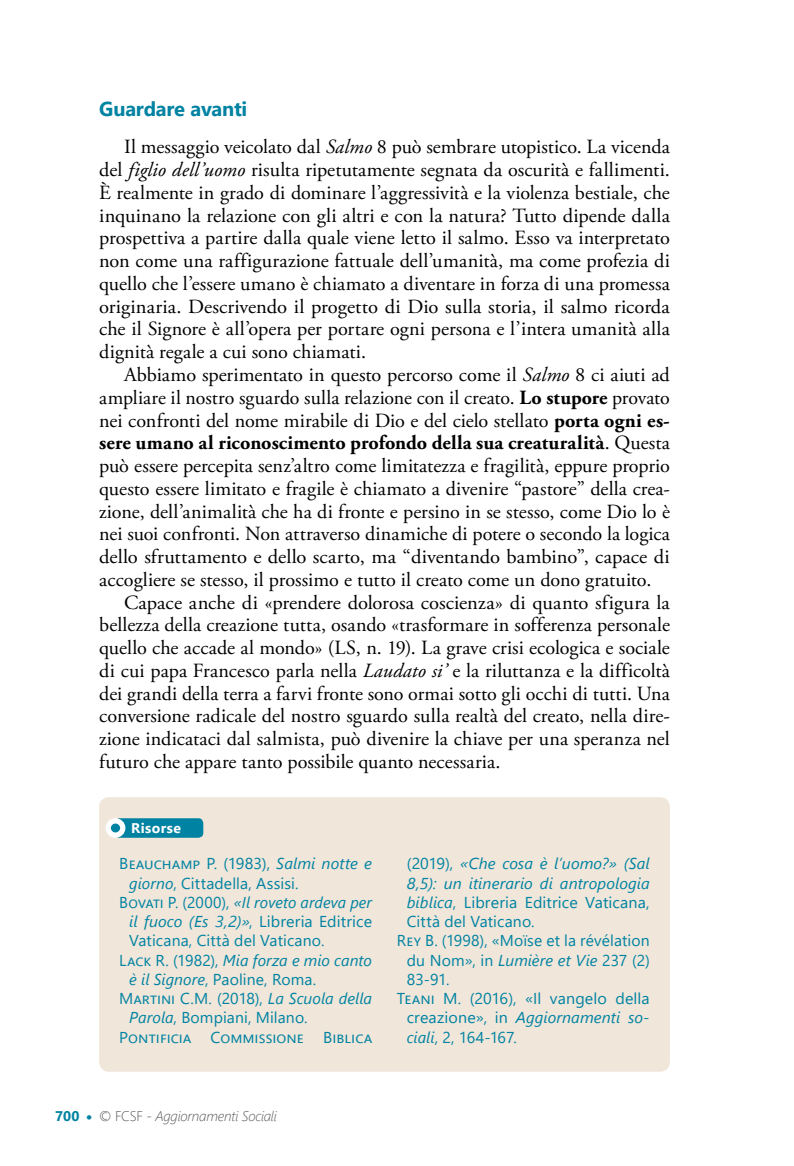
<style>
.page{position:relative;width:794px;height:1166px;background:#fff}
.page>*{position:absolute;margin:0;border:0;box-sizing:border-box;transform-origin:0 0}
.t1{font:20.12px/22.8px "Adobe Garamond Pro";letter-spacing:-.08em;color:#000;text-align:justify}
.t2{font:700 20.12px "Adobe Garamond Pro";letter-spacing:.005em;color:#000}
.t3{font:700 20.12px "Segoe UI";letter-spacing:-.01em;color:#0083a2}
.t4{font:15.75px "Segoe UI";letter-spacing:.005em;color:#0083a2}
.t5{font:italic 15.75px "Segoe UI";letter-spacing:.005em;color:#0083a2}
.t6{font:italic 300 14px "Segoe UI";letter-spacing:-.015em;color:#58595b}
.t7{font:700 14px "Segoe UI";letter-spacing:.03em;color:#fff}
.s1{font-style:italic}
.s2{font-weight:700}
.s3{font-weight:400}
.s4{font-style:normal}
.s5{font-weight:700;font-style:normal;color:#0083a2}
.s6{font-style:normal;font-size:18.9px;color:#0083a2}
</style>
<div class="page">
<div style="left:99px;top:797px;width:571px;height:274px;background:#f1e6da;border-radius:10px"></div>
<div style="left:114px;top:818px;width:89px;height:20px;background:#0083a2;border-radius:5px"></div>
<div style="left:108px;top:821px;width:15px;height:14px;background:#0083a2;border-radius:50%"></div>
<div style="left:106px;top:818px;width:19px;height:20px;border:5px solid #fff;border-radius:50%"></div>
<p class="t3" style="left:99px;top:92px;width:150px">Guardare avanti</p>
<p class="t1" style="left:99px;top:136px;width:572px;text-indent:25px">Il messaggio veicolato dal <span class="s1">Salmo</span> 8 può sembrare utopistico. La vicenda del <span class="s1">figlio dell’uomo</span> risulta ripetutamente segnata da oscurità e fallimenti.<br>È realmente in grado di dominare l’aggressività e la violenza bestiale, che inquinano la relazione con gli altri e con la natura? Tutto dipende dalla prospettiva a partire dalla quale viene letto il salmo. Esso va interpretato non come una raffigurazione fattuale dell’umanità, ma come profezia di quello che l’essere umano è chiamato a diventare in forza di una promessa originaria. Descrivendo il progetto di Dio sulla storia, il salmo ricorda che il Signore è all’opera per portare ogni persona e l’intera umanità alla dignità regale a cui sono chiamati.</p>
<p class="t1" style="left:124px;top:364px;width:547px">Abbiamo sperimentato in questo percorso come il <span class="s1">Salmo</span> 8 ci aiuti ad</p>
<p class="t1" style="left:99px;top:387px;width:572px">ampliare il nostro sguardo sulla relazione con il creato. <span class="s2">Lo stupore</span> provato</p>
<p class="t1" style="left:99px;top:409px;width:572px">nei confronti del nome mirabile di Dio e del cielo stellato <span class="s2">porta ogni es-</span></p>
<p class="t2" style="left:99px;top:431px;width:572px">sere umano al riconoscimento profondo della sua creaturalità<span class="s3">. Questa</span></p>
<p class="t1" style="left:99px;top:455px;width:572px">può essere percepita senz’altro come limitatezza e fragilità, eppure proprio</p>
<p class="t1" style="left:99px;top:478px;width:572px">questo essere limitato e fragile è chiamato a divenire “pastore” della crea-</p>
<p class="t1" style="left:99px;top:500px;width:572px">zione, dell’animalità che ha di fronte e persino in se stesso, come Dio lo è</p>
<p class="t1" style="left:99px;top:523px;width:572px">nei suoi confronti. Non attraverso dinamiche di potere o secondo la logica</p>
<p class="t1" style="left:99px;top:546px;width:572px">dello sfruttamento e dello scarto, ma “diventando bambino”, capace di</p>
<p class="t1" style="left:99px;top:569px;width:553px">accogliere se stesso, il prossimo e tutto il creato come un dono gratuito.</p>
<p class="t1" style="left:124px;top:591px;width:547px">Capace anche di «prendere dolorosa coscienza» di quanto sfigura la</p>
<p class="t1" style="left:99px;top:614px;width:572px">bellezza della creazione tutta, osando «trasformare in sofferenza personale</p>
<p class="t1" style="left:99px;top:637px;width:572px">quello che accade al mondo» (LS, n. 19). La grave crisi ecologica e sociale</p>
<p class="t1" style="left:99px;top:660px;width:572px">di cui papa Francesco parla nella <span class="s1">Laudato si’</span> e la riluttanza e la difficoltà</p>
<p class="t1" style="left:99px;top:682px;width:572px">dei grandi della terra a farvi fronte sono ormai sotto gli occhi di tutti. Una</p>
<p class="t1" style="left:99px;top:705px;width:572px">conversione radicale del nostro sguardo sulla realtà del creato, nella dire-</p>
<p class="t1" style="left:99px;top:728px;width:572px">zione indicataci dal salmista, può divenire la chiave per una speranza nel</p>
<p class="t1" style="left:99px;top:751px;width:403px">futuro che appare tanto possibile quanto necessaria.</p>
<p class="t7" style="left:131px;top:817px;width:51px">Risorse</p>
<p class="t4" style="left:119px;top:851px;width:254px">Beauchamp P. (1983), <span class="s1">Salmi notte e</span></p>
<p class="t4" style="left:129px;top:870px;width:171px"><span class="s1">giorno</span>, Cittadella, Assisi.</p>
<p class="t5" style="left:119px;top:889px;width:254px"><span class="s4">Bovati P. (2000),</span> «Il roveto ardeva per</p>
<p class="t4" style="left:129px;top:909px;width:244px"><span class="s1">il fuoco (Es 3,2)»</span>, Libreria Editrice</p>
<p class="t4" style="left:129px;top:928px;width:197px">Vaticana, Città del Vaticano.</p>
<p class="t5" style="left:119px;top:947px;width:254px"><span class="s4">Lack R. (1982),</span> Mia forza e mio canto</p>
<p class="t4" style="left:129px;top:966px;width:188px"><span class="s1">è il Signore</span>, Paoline, Roma.</p>
<p class="t4" style="left:119px;top:986px;width:254px">Martini C.M. (2018), <span class="s1">La Scuola della</span></p>
<p class="t4" style="left:129px;top:1005px;width:180px"><span class="s1">Parola</span>, Bompiani, Milano.</p>
<p class="t4" style="left:119px;top:1024px;width:254px">Pontificia Commissione Biblica</p>
<p class="t5" style="left:407px;top:851px;width:244px"><span class="s4">(2019),</span> «Che cosa è l’uomo?» (Sal</p>
<p class="t5" style="left:407px;top:870px;width:244px">8,5): un itinerario di antropologia</p>
<p class="t4" style="left:407px;top:889px;width:244px"><span class="s1">biblica</span>, Libreria Editrice Vaticana,</p>
<p class="t4" style="left:407px;top:909px;width:129px">Città del Vaticano.</p>
<p class="t4" style="left:397px;top:928px;width:254px">Rey B. (1998), «Moïse et la révélation</p>
<p class="t4" style="left:407px;top:947px;width:244px">du Nom», in <span class="s1">Lumière et Vie</span> 237 (2)</p>
<p class="t4" style="left:407px;top:966px;width:44px">83-91.</p>
<p class="t4" style="left:397px;top:986px;width:254px">Teani M. (2016), «Il vangelo della</p>
<p class="t5" style="left:407px;top:1005px;width:244px"><span class="s4">creazione», in</span> Aggiornamenti so-</p>
<p class="t4" style="left:407px;top:1024px;width:111px"><span class="s1">ciali</span>, 2, 164-167.</p>
<p class="t6" style="left:55px;top:1105px;width:223px"><span class="s5">700</span> <span class="s6">•</span> <span class="s4">© FCSF -</span> Aggiornamenti Sociali</p>
</div>
